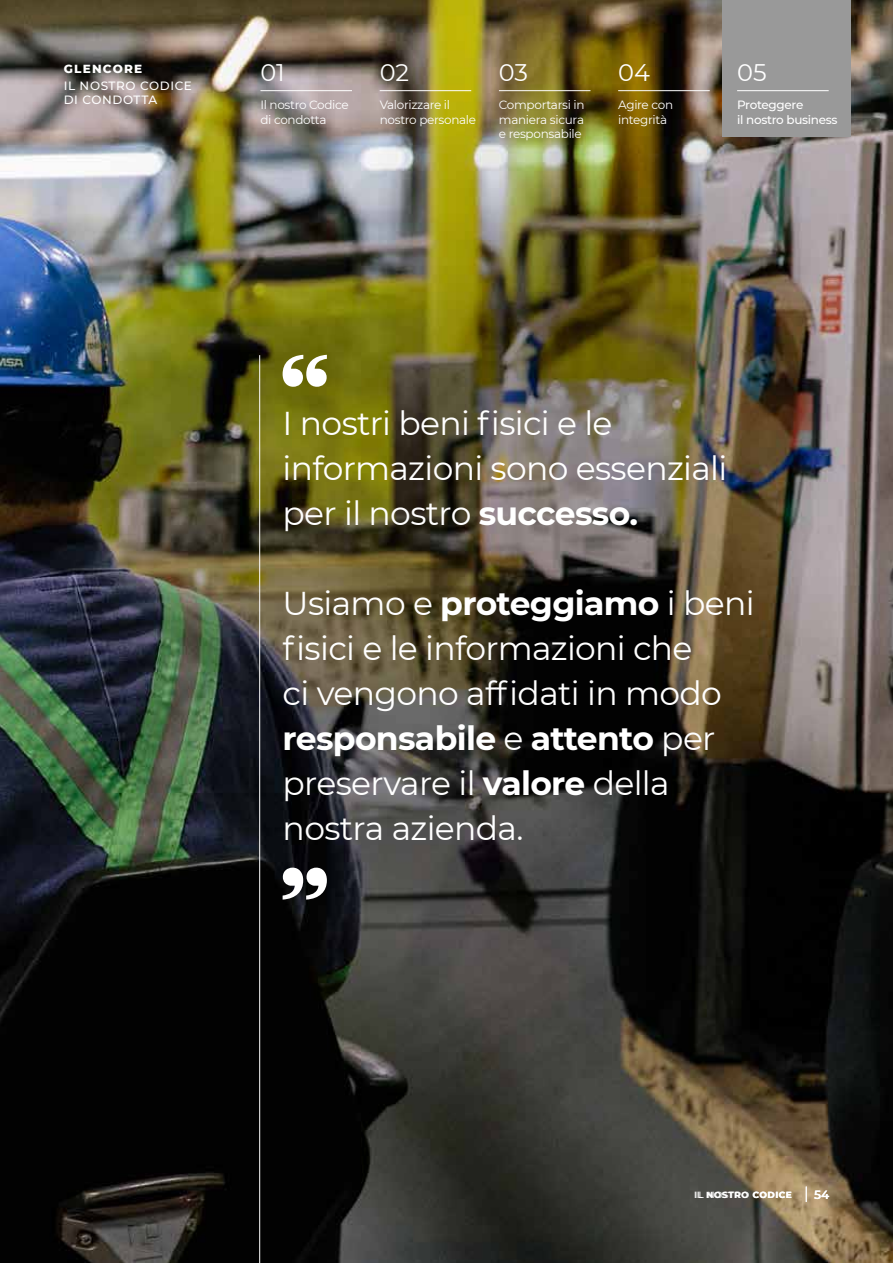
<style>
.page{position:relative;width:893px;height:1263px;background:#fff}
.page>*{position:absolute;margin:0;border:0;box-sizing:border-box;transform-origin:0 0}
.t1{font:33px/45px "Montserrat";letter-spacing:-.02em;color:#fff}
.t2{font:24px "Montserrat";color:#fff}
.t3{font:12px/14.4px "Montserrat";letter-spacing:-.025em;color:#fff}
.t4{font:500 12px/14.4px "Montserrat";letter-spacing:-.02em;color:#fff}
.t5{font:500 12px/14.4px "Montserrat";letter-spacing:.05em;color:#fff}
.t6{font:800 12px "Montserrat";letter-spacing:.1em;color:#fff}
.t7{font:600 12px "Montserrat";color:#fff}
.t8{font:800 9px "Montserrat";letter-spacing:.05em;color:#fff}
.t9{font:9px "Montserrat";color:#fff}
.s1{font-weight:700}
.s2{font-weight:600}
</style>
<div class="page">
<img style="left:0;top:0;width:893px;height:1263px">
<hr style="left:259px;top:355px;width:1px;height:908px;background:#fff">
<svg style="left:283px;top:355px;width:44px;height:32px"></svg>
<svg style="left:283px;top:868px;width:44px;height:31px"></svg>
<div style="left:722px;top:0;width:129px;height:136px;background:#999"></div>
<hr style="left:737px;top:90px;width:92px;height:1px;background:#fff">
<hr style="left:618px;top:90px;width:92px;height:1px;background:#fff">
<hr style="left:260px;top:90px;width:92px;height:1px;background:#fff">
<hr style="left:499px;top:90px;width:91px;height:1px;background:#fff">
<hr style="left:380px;top:90px;width:91px;height:1px;background:#fff">
<svg style="left:806px;top:1186px;width:1px;height:16px"></svg>
<p class="t6" style="left:64px;top:60px;width:80px">GLENCORE</p>
<p class="t5" style="left:64px;top:78px;width:130px">IL NOSTRO CODICE<br>DI CONDOTTA</p>
<p class="t2" style="left:260px;top:56px;width:26px">01</p>
<p class="t3" style="left:260px;top:98px;width:90px">Il nostro Codice di condotta</p>
<p class="t2" style="left:380px;top:56px;width:31px">02</p>
<p class="t3" style="left:380px;top:98px;width:98px">Valorizzare il nostro personale</p>
<p class="t2" style="left:499px;top:56px;width:31px">03</p>
<p class="t3" style="left:499px;top:98px;width:87px;text-align:justify">Comportarsi in maniera sicura e responsabile</p>
<p class="t2" style="left:618px;top:56px;width:33px">04</p>
<p class="t3" style="left:618px;top:98px;width:56px">Agire con integrità</p>
<p class="t2" style="left:737px;top:56px;width:31px">05</p>
<p class="t4" style="left:737px;top:97px;width:102px">Proteggere<br>il nostro business</p>
<p class="t1" style="left:283px;top:399px;width:446px">I nostri beni fisici e le informazioni sono essenziali per il nostro <span class="s1">successo.</span></p>
<p class="t1" style="left:283px;top:580px;width:473px">Usiamo e <span class="s1">proteggiamo</span> i beni fisici e le informazioni che<br>ci vengono affidati in modo <span class="s1">responsabile</span> e <span class="s1">attento</span> per preservare il <span class="s1">valore</span> della nostra azienda.</p>
<p class="t8" style="left:706px;top:1188px;width:87px">NOSTRO <span class="s1">CODICE</span></p>
<p class="t9" style="left:694px;top:1188px;width:36px"><span class="s2">IL</span>IL NOS</p>
<p class="t7" style="left:814px;top:1186px;width:17px">54</p>
</div>
